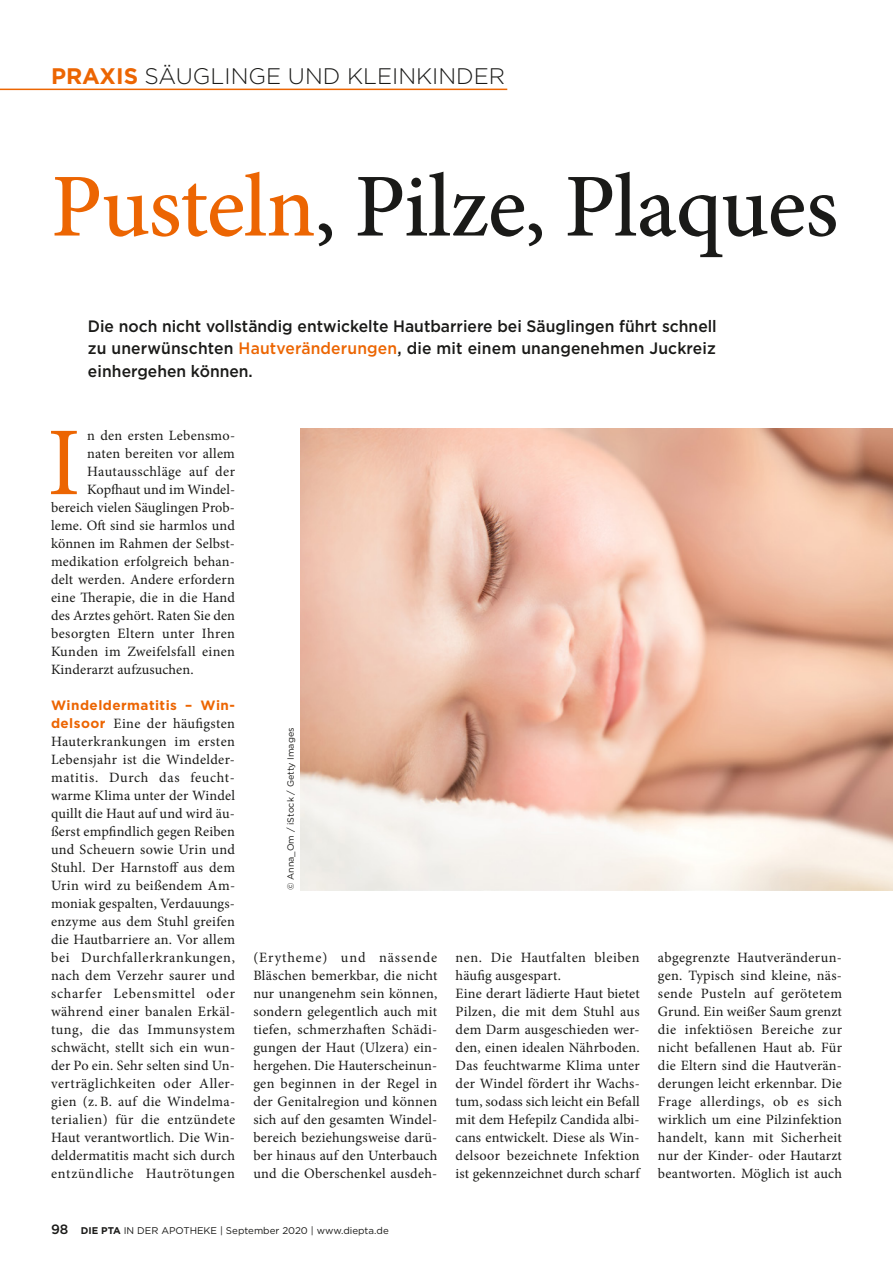
<style>
.page{position:relative;width:893px;height:1263px;background:#fff}
.page>*{position:absolute;margin:0;border:0;box-sizing:border-box;transform-origin:0 0}
.t1{font:97.35px "Minion Pro";color:#ec6502}
.t2{font:500 90px "Minion Pro";letter-spacing:-.01em;color:#1a1a18}
.t3{font:300 22.5px "Gotham";color:#1a1a18}
.t4{font:500 16.5px/22.5px "Gotham";letter-spacing:.01em;color:#1a1a18;text-align:justify;scale:.95 1}
.t5{font:14.25px/18px "Minion Pro";letter-spacing:.015em;color:#1a1a18;text-align:justify}
.t6{font:700 13.5px "Gotham";letter-spacing:.035em;color:#ec6502}
.t7{font:500 13.5px "Gotham";color:#1a1a18}
.t8{font:9.75px "Gotham";color:#1a1a18}
.t9{font:9px "Gotham";color:#1a1a18}
.s1{font-weight:700;color:#ec6502}
.s2{color:#ec6502}
.s3{font-family:"Gotham";font-weight:700;font-size:13.5px;color:#ec6502}
.s4{font-weight:700}
</style>
<div class="page">
<hr style="left:0;top:89px;width:507px;height:1px;background:#ec6502">
<img style="left:301px;top:428px;width:592px;height:462px">
<h3 class="t3" style="left:51px;top:62px;width:456px"><span class="s1">PRAXIS</span> SÄUGLINGE UND KLEINKINDER</h3>
<h2 class="t2" style="left:51px;top:146px;width:789px"><span class="s2">Pusteln</span>, Pilze, Plaques</h2>
<p class="t4" style="left:88px;top:314px;width:664px">Die noch nicht vollständig entwickelte Hautbarriere bei Säuglingen führt schnell zu unerwünschten <span class="s2">Hautveränderungen</span>, die mit einem unangenehmen Juckreiz einhergehen können.</p>
<h1 class="t1" style="left:47px;top:398px;width:35px">I</h1>
<p class="t5" style="left:87px;top:427px;width:149px">n den ersten Lebensmo-</p>
<p class="t5" style="left:87px;top:445px;width:149px">naten bereiten vor allem</p>
<p class="t5" style="left:87px;top:463px;width:149px">Hautausschläge auf der</p>
<p class="t5" style="left:87px;top:481px;width:149px">Kopfhaut und im Windel-</p>
<p class="t5" style="left:51px;top:499px;width:185px">bereich vielen Säuglingen Prob-</p>
<p class="t5" style="left:51px;top:517px;width:186px">leme. Oft sind sie harmlos und</p>
<p class="t5" style="left:51px;top:535px;width:186px">können im Rahmen der Selbst-</p>
<p class="t5" style="left:51px;top:553px;width:186px">medikation erfolgreich behan-</p>
<p class="t5" style="left:51px;top:571px;width:185px">delt werden. Andere erfordern</p>
<p class="t5" style="left:51px;top:589px;width:186px">eine Therapie, die in die Hand</p>
<p class="t5" style="left:51px;top:607px;width:186px">des Arztes gehört. Raten Sie den</p>
<p class="t5" style="left:51px;top:625px;width:186px">besorgten Eltern unter Ihren</p>
<p class="t5" style="left:51px;top:643px;width:186px">Kunden im Zweifelsfall einen</p>
<p class="t5" style="left:51px;top:661px;width:144px">Kinderarzt aufzusuchen.</p>
<p class="t6" style="left:51px;top:696px;width:185px">Windeldermatitis – Win-</p>
<p class="t5" style="left:51px;top:715px;width:186px"><span class="s3">delsoor</span> Eine der häufigsten Hauterkrankungen im ersten Lebensjahr ist die Windelder&shy;matitis. Durch das feucht&shy;warme Klima unter der Windel quillt die Haut auf und wird äu&shy;ßerst empfindlich gegen Reiben und Scheuern sowie Urin und Stuhl. Der Harnstoff aus dem Urin wird zu beißendem Am&shy;moniak gespalten, Verdauungs&shy;enzyme aus dem Stuhl greifen die Hautbarriere an. Vor allem bei Durchfallerkrankungen, nach dem Verzehr saurer und scharfer Lebensmittel oder während einer banalen Erkäl&shy;tung, die das Immunsystem schwächt, stellt sich ein wun&shy;der Po ein. Sehr selten sind Un&shy;verträglichkeiten oder Aller&shy;gien (z. B. auf die Windelma&shy;terialien) für die entzündete Haut verantwortlich. Die Win&shy;deldermatitis macht sich durch entzündliche Hautrötungen</p>
<p class="t9" style="left:285px;top:890px;width:164px;rotate:-90deg">© Anna_Om / iStock / Getty Images</p>
<p class="t5" style="left:253px;top:949px;width:186px">(Erytheme) und nässende Bläschen bemerkbar, die nicht nur unangenehm sein können, sondern gelegentlich auch mit tiefen, schmerzhaften Schädi&shy;gungen der Haut (Ulzera) ein&shy;hergehen. Die Hauterscheinun&shy;gen beginnen in der Regel in der Genitalregion und können sich auf den gesamten Windel&shy;bereich beziehungsweise darü&shy;ber hinaus auf den Unterbauch und die Oberschenkel ausdeh-</p>
<p class="t5" style="left:456px;top:949px;width:186px;text-align:left">nen. Die Hautfalten bleiben häufig ausgespart.<br>Eine derart lädierte Haut bietet<br>Pilzen, die mit dem Stuhl aus dem Darm ausgeschieden wer&shy;den, einen idealen Nährboden.<br>Das feuchtwarme Klima unter der Windel fördert ihr Wachs&shy;tum, sodass sich leicht ein Befall mit dem Hefepilz Candida albi&shy;cans entwickelt. Diese als Win&shy;delsoor bezeichnete Infektion ist gekennzeichnet durch scharf</p>
<p class="t5" style="left:658px;top:948px;width:186px">abgegrenzte Hautveränderun&shy;gen. Typisch sind kleine, näs&shy;sende Pusteln auf gerötetem Grund. Ein weißer Saum grenzt die infektiösen Bereiche zur nicht befallenen Haut ab. Für die Eltern sind die Hautverän&shy;derungen leicht erkennbar. Die Frage allerdings, ob es sich wirklich um eine Pilzinfektion handelt, kann mit Sicherheit nur der Kinder- oder Hautarzt beantworten. Möglich ist auch</p>
<p class="t7" style="left:51px;top:1220px;width:19px">98</p>
<p class="t8" style="left:81px;top:1224px;width:309px"><span class="s4">DIE PTA</span> IN DER APOTHEKE | September 2020 | www.diepta.de</p>
</div>
